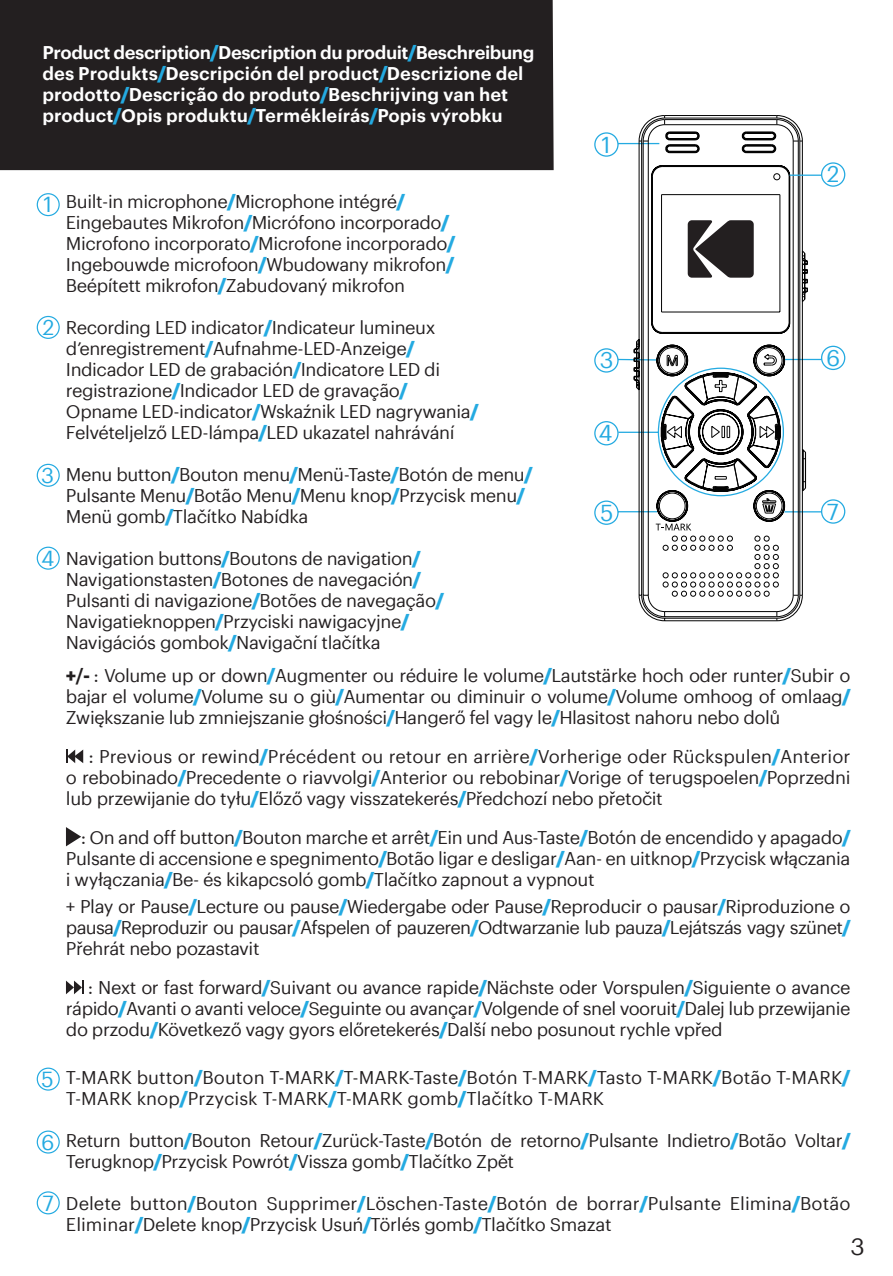
<style>
.page{position:relative;width:893px;height:1276px;background:#fff}
.page>*{position:absolute;margin:0;border:0;box-sizing:border-box;transform-origin:0 0}
.t1{font:23.4px "Graphik App";color:#231f20}
.t2{font:22.5px "Graphik App";color:#24aae1}
.t3{font:21.3px "Graphik App";color:#24aae1}
.t4{font:18px/21px "Graphik App";letter-spacing:-.025em;color:#231f20}
.t5{font:18px/21px "Graphik App";color:#231f20}
.t6{font:600 18px/21px "Graphik App";color:#fff}
.s1{font-family:"Graphik App Super";font-weight:400;color:#24aae1}
.s2{font-family:"Graphik App Super";color:#24aae1}
.s3{font-weight:900}
.s4{font-weight:600}
</style>
<div class="page">
<div style="left:0;top:0;width:554px;height:170px;background:#231f20"></div>
<svg style="left:639px;top:530px;width:164px;height:91px"></svg>
<svg style="left:663px;top:536px;width:140px;height:85px"></svg>
<svg style="left:594px;top:115px;width:252px;height:415px"></svg>
<hr style="left:790px;top:175px;width:31px;height:1px;background:#24aae1">
<svg style="left:66px;top:749px;width:17px;height:14px"></svg>
<svg style="left:66px;top:827px;width:15px;height:19px"></svg>
<svg style="left:66px;top:980px;width:17px;height:14px"></svg>
<div style="left:37px;top:193px;width:23px;height:23px;border:1px solid #24aae1;border-radius:50%"></div>
<div style="left:37px;top:316px;width:23px;height:23px;border:1px solid #24aae1;border-radius:50%"></div>
<div style="left:37px;top:464px;width:23px;height:23px;border:1px solid #24aae1;border-radius:50%"></div>
<div style="left:37px;top:546px;width:23px;height:24px;border:1px solid #24aae1;border-radius:50%"></div>
<div style="left:37px;top:1067px;width:23px;height:23px;border:1px solid #24aae1;border-radius:50%"></div>
<div style="left:37px;top:1130px;width:23px;height:23px;border:1px solid #24aae1;border-radius:50%"></div>
<div style="left:37px;top:1191px;width:23px;height:23px;border:1px solid #24aae1;border-radius:50%"></div>
<p class="t6" style="left:43px;top:40px;width:493px">Product description<span class="s1">/</span>Description du produit<span class="s1">/</span>Beschreibung des Produkts<span class="s1">/</span>Descripción del product<span class="s1">/</span>Descrizione del prodotto<span class="s1">/</span>Descrição do produto<span class="s1">/</span>Beschrijving van het product<span class="s1">/</span>Opis produktu<span class="s1">/</span>Termékleírás<span class="s1">/</span>Popis výrobku</p>
<p class="t2" style="left:602px;top:128px;width:11px">1</p>
<p class="t2" style="left:827px;top:157px;width:14px">2</p>
<p class="t3" style="left:44px;top:189px;width:10px">1</p>
<p class="t3" style="left:43px;top:311px;width:14px">2</p>
<p class="t3" style="left:41px;top:459px;width:15px">3</p>
<p class="t3" style="left:41px;top:542px;width:15px">4</p>
<p class="t3" style="left:41px;top:1063px;width:14px">5</p>
<p class="t3" style="left:41px;top:1126px;width:15px">6</p>
<p class="t3" style="left:43px;top:1187px;width:13px">7</p>
<p class="t4" style="left:66px;top:189px;width:391px">Built-in microphone<span class="s2">/</span>Microphone intégré<span class="s2">/ </span>Eingebautes Mikrofon<span class="s2">/</span>Micrófono incorporado<span class="s2">/ </span>Microfono incorporato<span class="s2">/</span>Microfone incorporado<span class="s2">/ </span>Ingebouwde microfoon<span class="s2">/</span>Wbudowany mikrofon<span class="s2">/ </span>Beépített mikrofon<span class="s2">/</span>Zabudovaný mikrofon</p>
<p class="t4" style="left:66px;top:315px;width:414px">Recording LED indicator<span class="s2">/</span>Indicateur lumineux d’enregistrement<span class="s2">/</span>Aufnahme-LED-Anzeige<span class="s2">/ </span>Indicador LED de grabación<span class="s2">/</span>Indicatore LED di registrazione<span class="s2">/</span>Indicador LED de gravação<span class="s2">/ </span>Opname LED-indicator<span class="s2">/</span>Wskaźnik LED nagrywania<span class="s2">/ </span>Felvételjelző LED-lámpa<span class="s2">/</span>LED ukazatel nahrávání</p>
<p class="t4" style="left:66px;top:462px;width:468px">Menu button<span class="s2">/</span>Bouton menu<span class="s2">/</span>Menü-Taste<span class="s2">/</span>Botón de menu<span class="s2">/<br></span>Pulsante Menu<span class="s2">/</span>Botão Menu<span class="s2">/</span>Menu knop<span class="s2">/</span>Przycisk menu<span class="s2">/<br></span>Menü gomb<span class="s2">/</span>Tlačítko Nabídka</p>
<p class="t4" style="left:66px;top:546px;width:379px">Navigation buttons<span class="s2">/</span>Boutons de navigation<span class="s2">/ </span>Navigationstasten<span class="s2">/</span>Botones de navegación<span class="s2">/ </span>Pulsanti di navigazione<span class="s2">/</span>Botões de navegação<span class="s2">/ </span>Navigatieknoppen<span class="s2">/</span>Przyciski nawigacyjne<span class="s2">/ </span>Navigációs gombok<span class="s2">/</span>Navigační tlačítka</p>
<p class="t4" style="left:66px;top:664px;width:786px;text-align:justify"><span class="s3">+</span><span class="s4">/</span><span class="s3">-</span> : Volume up or down<span class="s2">/</span>Augmenter ou réduire le volume<span class="s2">/</span>Lautstärke hoch oder runter<span class="s2">/</span>Subir o bajar el volume<span class="s2">/</span>Volume su o giù<span class="s2">/</span>Aumentar ou diminuir o volume<span class="s2">/</span>Volume omhoog of omlaag<span class="s2">/ </span>Zwiększanie lub zmniejszanie głośności<span class="s2">/</span>Hangerő fel vagy le<span class="s2">/</span>Hlasitost nahoru nebo dolů</p>
<p class="t4" style="left:66px;top:744px;width:786px;text-align:justify;text-indent:23px">: Previous or rewind<span class="s2">/</span>Précédent ou retour en arrière<span class="s2">/</span>Vorherige oder Rückspulen<span class="s2">/</span>Anterior o rebobinado<span class="s2">/</span>Precedente o riavvolgi<span class="s2">/</span>Anterior ou rebobinar<span class="s2">/</span>Vorige of terugspoelen<span class="s2">/</span>Poprzedni lub przewijanie do tyłu<span class="s2">/</span>Előző vagy visszatekerés<span class="s2">/</span>Předchozí nebo přetočit</p>
<p class="t4" style="left:66px;top:825px;width:786px;text-align:justify;text-indent:15px">: On and off button<span class="s2">/</span>Bouton marche et arrêt<span class="s2">/</span>Ein und Aus-Taste<span class="s2">/</span>Botón de encendido y apagado<span class="s2">/ </span>Pulsante di accensione e spegnimento<span class="s2">/</span>Botão ligar e desligar<span class="s2">/</span>Aan- en uitknop<span class="s2">/</span>Przycisk włączania i wyłączania<span class="s2">/</span>Be- és kikapcsoló gomb<span class="s2">/</span>Tlačítko zapnout a vypnout</p>
<p class="t4" style="left:66px;top:894px;width:786px;text-align:justify">+ Play or Pause<span class="s2">/</span>Lecture ou pause<span class="s2">/</span>Wiedergabe oder Pause<span class="s2">/</span>Reproducir o pausar<span class="s2">/</span>Riproduzione o pausa<span class="s2">/</span>Reproduzir ou pausar<span class="s2">/</span>Afspelen of pauzeren<span class="s2">/</span>Odtwarzanie lub pauza<span class="s2">/</span>Lejátszás vagy szünet<span class="s2">/ </span>Přehrát nebo pozastavit</p>
<p class="t4" style="left:66px;top:975px;width:786px;text-align:justify;text-indent:22px">: Next or fast forward<span class="s2">/</span>Suivant ou avance rapide<span class="s2">/</span>Nächste oder Vorspulen<span class="s2">/</span>Siguiente o avance rápido<span class="s2">/</span>Avanti o avanti veloce<span class="s2">/</span>Seguinte ou avançar<span class="s2">/</span>Volgende of snel vooruit<span class="s2">/</span>Dalej lub przewijanie do przodu<span class="s2">/</span>Következő vagy gyors előretekerés<span class="s2">/</span>Další nebo posunout rychle vpřed</p>
<p class="t5" style="left:66px;top:1065px;width:786px">T-MARK button<span class="s2">/</span>Bouton T-MARK<span class="s2">/</span>T-MARK-Taste<span class="s2">/</span>Botón T-MARK<span class="s2">/</span>Tasto T-MARK<span class="s2">/</span>Botão T-MARK<span class="s2">/<br></span>T-MARK knop<span class="s2">/</span>Przycisk T-MARK<span class="s2">/</span>T-MARK gomb<span class="s2">/</span>Tlačítko T-MARK</p>
<p class="t4" style="left:66px;top:1128px;width:786px">Return button<span class="s2">/</span>Bouton Retour<span class="s2">/</span>Zurück-Taste<span class="s2">/</span>Botón de retorno<span class="s2">/</span>Pulsante Indietro<span class="s2">/</span>Botão Voltar<span class="s2">/<br></span>Terugknop<span class="s2">/</span>Przycisk Powrót<span class="s2">/</span>Vissza gomb<span class="s2">/</span>Tlačítko Zpět</p>
<p class="t5" style="left:66px;top:1191px;width:786px">Delete button<span class="s2">/</span>Bouton Supprimer<span class="s2">/</span>Löschen-Taste<span class="s2">/</span>Botón de borrar<span class="s2">/</span>Pulsante Elimina<span class="s2">/</span>Botão<br>Eliminar<span class="s2">/</span>Delete knop<span class="s2">/</span>Przycisk Usuń<span class="s2">/</span>Törlés gomb<span class="s2">/</span>Tlačítko Smazat</p>
<p class="t2" style="left:600px;top:343px;width:15px">3</p>
<p class="t2" style="left:826px;top:341px;width:16px">6</p>
<p class="t2" style="left:598px;top:416px;width:16px">4</p>
<p class="t2" style="left:827px;top:495px;width:14px">7</p>
<p class="t2" style="left:600px;top:496px;width:15px">5</p>
<p class="t1" style="left:850px;top:1228px;width:16px">3</p>
</div>
